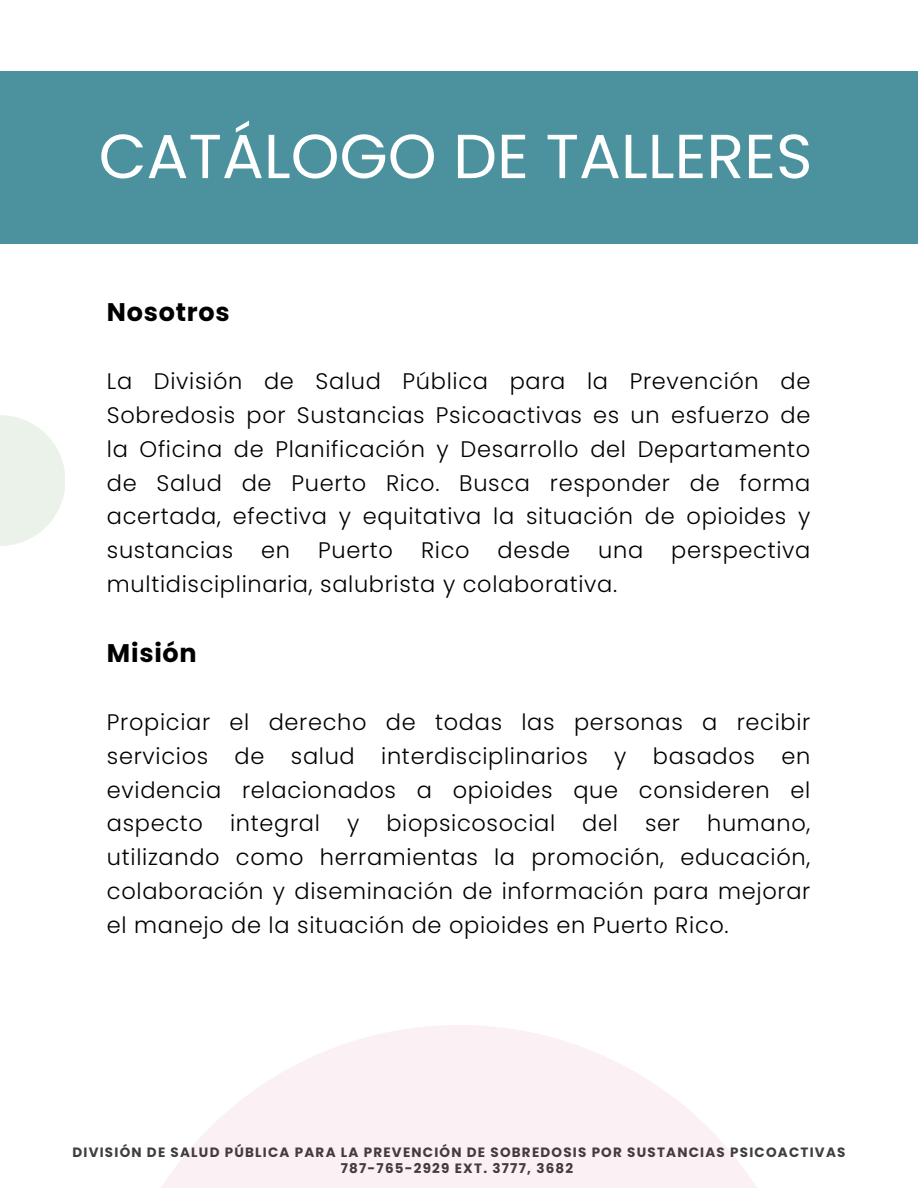
<style>
.page{position:relative;width:918px;height:1188px;background:#fff}
.page>*{position:absolute;margin:0;border:0;box-sizing:border-box;transform-origin:0 0}
.t1{font:62.1px "Poppins";color:#fff}
.t2{font:700 25.5px "Poppins";letter-spacing:.03em;color:#000}
.t3{font:300 22.5px/33.8px "Poppins";letter-spacing:.03em;color:#000;text-align:justify}
.t4{font:700 13.5px "Poppins";letter-spacing:.09em;color:#423c3d}
</style>
<div class="page">
<div style="left:105px;top:1025px;width:708px;height:163px;background:linear-gradient(to right,#fdf7f8,#fdf7f8)"></div>
<div style="left:0;top:71px;width:918px;height:173px;background:#4c929e"></div>
<svg style="left:0;top:415px;width:65px;height:131px;fill:#ebf2e9"></svg>
<p class="t1" style="left:99px;top:113px;width:715px">CATÁLOGO DE TALLERES</p>
<h1 class="t2" style="left:107px;top:294px;width:124px">Nosotros</h1>
<h2 class="t3" style="left:107px;top:365px;width:705px">La División de Salud Pública para la Prevención de Sobredosis por Sustancias Psicoactivas es un esfuerzo de la Oficina de Planificación y Desarrollo del Departamento de Salud de Puerto Rico. Busca responder de forma acertada, efectiva y equitativa la situación de opioides y sustancias en Puerto Rico desde una perspectiva multidisciplinaria, salubrista y colaborativa.</h2>
<h3 class="t2" style="left:107px;top:635px;width:91px">Misión</h3>
<h2 class="t3" style="left:107px;top:705px;width:705px">Propiciar el derecho de todas las personas a recibir servicios de salud interdisciplinarios y basados en evidencia relacionados a opioides que consideren el aspecto integral y biopsicosocial del ser humano, utilizando como herramientas la promoción, educación, colaboración y diseminación de información para mejorar el manejo de la situación de opioides en Puerto Rico.</h2>
<h3 class="t4" style="left:72px;top:1143px;width:774px">DIVISIÓN DE SALUD PÚBLICA PARA LA PREVENCIÓN DE SOBREDOSIS POR SUSTANCIAS PSICOACTIVAS</h3>
<p class="t4" style="left:341px;top:1158px;width:234px">787-765-2929 EXT. 3777, 3682</p>
</div>
